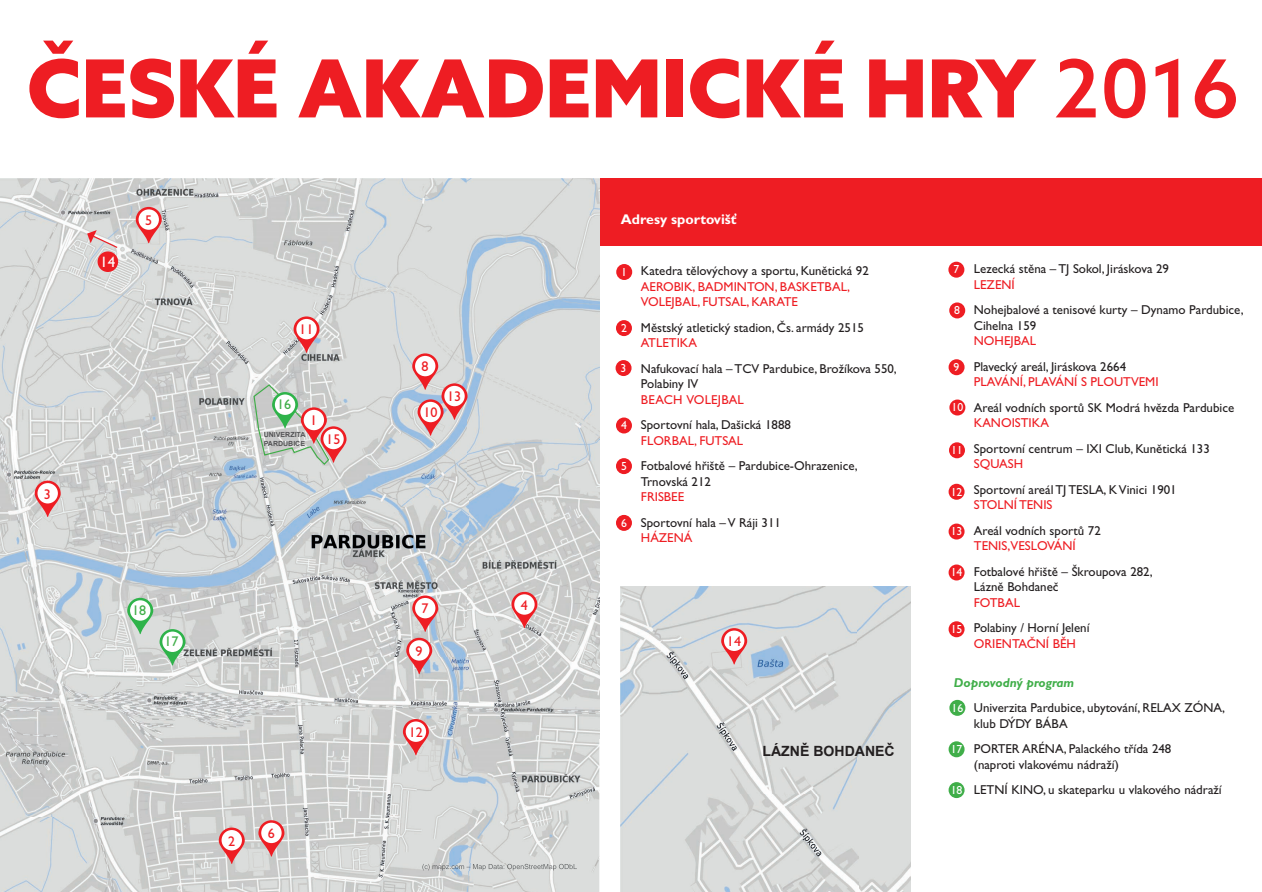
<style>
.page{position:relative;width:1262px;height:892px;background:#fff}
.page>*{position:absolute;margin:0;border:0;box-sizing:border-box;transform-origin:0 0}
.t1{font:900 80.1px "Azo Sans";color:#ee1d23}
.t2{font:15.08px "Gill Sans CE";color:#fff}
.t3{font:14.1px "Gill Sans CE";color:#ee1d23}
.t4{font:700 14.1px "Gill Sans CE";color:#fff}
.t5{font:700 14.1px "Arial";color:#231f20}
.t6{font:14.1px "Gill Sans CE";color:#40ae49}
.t7{font:12.9px/15.5px "Gill Sans CE";color:#231f20}
.t8{font:12.9px/15.5px "Gill Sans CE";color:#ee1d23}
.t9{font:italic 700 12.9px "Gill Sans CE";color:#40ae49}
.t10{font:11.77px "Gill Sans CE";color:#fff}
.t11{font:700 7.05px/8.5px "Arial";color:#535355}
.s1{font-weight:500}
.s2{color:#231f20}
</style>
<div class="page">
<div style="left:599px;top:179px;width:663px;height:67px;background:#ee1d23"></div>
<img style="left:0;top:179px;width:599px;height:713px">
<svg style="left:294px;top:316px;width:26px;height:37px"></svg>
<svg style="left:35px;top:480px;width:26px;height:37px"></svg>
<svg style="left:511px;top:592px;width:26px;height:36px"></svg>
<svg style="left:412px;top:595px;width:26px;height:37px"></svg>
<svg style="left:406px;top:638px;width:26px;height:36px"></svg>
<svg style="left:403px;top:719px;width:26px;height:36px"></svg>
<svg style="left:136px;top:207px;width:26px;height:36px"></svg>
<svg style="left:258px;top:820px;width:26px;height:36px"></svg>
<svg style="left:219px;top:827px;width:26px;height:37px"></svg>
<svg style="left:412px;top:353px;width:55px;height:83px"></svg>
<img style="left:621px;top:586px;width:289px;height:306px">
<svg style="left:721px;top:628px;width:26px;height:36px"></svg>
<img style="left:422px;top:864px;width:155px;height:6px">
<svg style="left:160px;top:629px;width:26px;height:36px"></svg>
<svg style="left:127px;top:598px;width:26px;height:36px"></svg>
<div style="left:616px;top:264px;width:16px;height:16px;background:#ee1d23;border-radius:50%"></div>
<div style="left:616px;top:320px;width:16px;height:16px;background:#ee1d23;border-radius:50%"></div>
<div style="left:615px;top:360px;width:16px;height:16px;background:#ee1d23;border-radius:50%"></div>
<div style="left:616px;top:417px;width:16px;height:16px;background:#ee1d23;border-radius:50%"></div>
<div style="left:616px;top:458px;width:16px;height:16px;background:#ee1d23;border-radius:50%"></div>
<div style="left:616px;top:515px;width:16px;height:16px;background:#ee1d23;border-radius:50%"></div>
<div style="left:948px;top:262px;width:16px;height:16px;background:#ee1d23;border-radius:50%"></div>
<div style="left:949px;top:302px;width:16px;height:16px;background:#ee1d23;border-radius:50%"></div>
<div style="left:948px;top:359px;width:16px;height:16px;background:#ee1d23;border-radius:50%"></div>
<div style="left:949px;top:399px;width:16px;height:16px;background:#ee1d23;border-radius:50%"></div>
<div style="left:949px;top:442px;width:16px;height:16px;background:#ee1d23;border-radius:50%"></div>
<div style="left:948px;top:484px;width:16px;height:16px;background:#ee1d23;border-radius:50%"></div>
<div style="left:948px;top:523px;width:16px;height:16px;background:#ee1d23;border-radius:50%"></div>
<div style="left:948px;top:564px;width:16px;height:16px;background:#ee1d23;border-radius:50%"></div>
<div style="left:98px;top:251px;width:20px;height:21px;background:#ee1d23;border-radius:50%"></div>
<div style="left:948px;top:621px;width:16px;height:16px;background:#ee1d23;border-radius:50%"></div>
<div style="left:949px;top:700px;width:16px;height:16px;background:#40ae49;border-radius:50%"></div>
<div style="left:948px;top:741px;width:16px;height:16px;background:#40ae49;border-radius:50%"></div>
<div style="left:948px;top:782px;width:16px;height:16px;background:#40ae49;border-radius:50%"></div>
<svg style="left:252px;top:383px;width:94px;height:83px"></svg>
<svg style="left:87px;top:230px;width:32px;height:19px"></svg>
<h1 class="t1" style="left:27px;top:35px;width:1215px">ČESKÉ AKADEMICKÉ HRY <span class="s1">2016</span></h1>
<p class="t2" style="left:100px;top:253px;width:17px">14</p>
<p class="t3" style="left:145px;top:212px;width:9px">5</p>
<p class="t3" style="left:44px;top:486px;width:9px">3</p>
<p class="t6" style="left:132px;top:602px;width:16px">18</p>
<p class="t6" style="left:164px;top:633px;width:16px">17</p>
<p class="t3" style="left:299px;top:321px;width:16px">11</p>
<p class="t6" style="left:277px;top:396px;width:16px">16</p>
<p class="t3" style="left:310px;top:412px;width:9px">1</p>
<p class="t11" style="left:264px;top:431px;width:43px">UNIVERZITA<br>PARDUBICE</p>
<p class="t3" style="left:326px;top:431px;width:16px">15</p>
<p class="t3" style="left:228px;top:832px;width:9px">2</p>
<p class="t3" style="left:268px;top:825px;width:9px">6</p>
<p class="t3" style="left:421px;top:358px;width:9px">8</p>
<p class="t3" style="left:423px;top:404px;width:16px">10</p>
<p class="t3" style="left:447px;top:388px;width:16px">13</p>
<p class="t3" style="left:421px;top:600px;width:9px">7</p>
<p class="t3" style="left:415px;top:643px;width:9px">9</p>
<p class="t3" style="left:409px;top:724px;width:16px">12</p>
<p class="t3" style="left:521px;top:597px;width:9px">4</p>
<p class="t4" style="left:621px;top:211px;width:117px">Adresy sportovišť</p>
<p class="t8" style="left:641px;top:263px;width:229px;text-indent:-20px">1) <span class="s2">Katedra tělovýchovy a sportu, Kunětická 92<br></span>AEROBIK, BADMINTON, BASKETBAL,<br>VOLEJBAL, FUTSAL, KARATE</p>
<p class="t7" style="left:641px;top:320px;width:224px">Městský atletický stadion, Čs. armády 2515</p>
<p class="t8" style="left:641px;top:335px;width:58px">ATLETIKA</p>
<p class="t7" style="left:641px;top:361px;width:257px">Nafukovací hala – TCV Pardubice, Brožíkova 550,<br>Polabiny IV</p>
<p class="t8" style="left:641px;top:392px;width:105px">BEACH VOLEJBAL</p>
<p class="t7" style="left:641px;top:417px;width:151px">Sportovní hala, Dašická 1888</p>
<p class="t8" style="left:641px;top:432px;width:104px">FLORBAL, FUTSAL</p>
<p class="t7" style="left:641px;top:458px;width:218px">Fotbalové hřiště – Pardubice-Ohrazenice,<br>Trnovská 212</p>
<p class="t8" style="left:641px;top:489px;width:45px">FRISBEE</p>
<p class="t7" style="left:641px;top:514px;width:142px">Sportovní hala – V Ráji 311</p>
<p class="t8" style="left:641px;top:530px;width:53px">HÁZENÁ</p>
<p class="t10" style="left:621px;top:265px;width:7px">1</p>
<p class="t10" style="left:621px;top:321px;width:7px">2</p>
<p class="t10" style="left:621px;top:361px;width:7px">3</p>
<p class="t10" style="left:621px;top:418px;width:7px">4</p>
<p class="t10" style="left:621px;top:459px;width:7px">5</p>
<p class="t10" style="left:621px;top:516px;width:7px">6</p>
<p class="t3" style="left:727px;top:633px;width:16px">14</p>
<p class="t5" style="left:762px;top:741px;width:134px">LÁZNĚ BOHDANEČ</p>
<p class="t7" style="left:974px;top:261px;width:197px">Lezecká stěna – TJ Sokol, Jiráskova 29</p>
<p class="t8" style="left:974px;top:277px;width:42px">LEZENÍ</p>
<p class="t7" style="left:974px;top:302px;width:271px">Nohejbalové a tenisové kurty – Dynamo Pardubice,<br>Cihelna 159</p>
<p class="t8" style="left:974px;top:333px;width:64px">NOHEJBAL</p>
<p class="t7" style="left:974px;top:359px;width:154px">Plavecký areál, Jiráskova 2664</p>
<p class="t8" style="left:974px;top:374px;width:186px">PLAVÁNÍ, PLAVÁNÍ S PLOUTVEMI</p>
<p class="t7" style="left:974px;top:400px;width:262px">Areál vodních sportů SK Modrá hvězda Pardubice</p>
<p class="t8" style="left:974px;top:415px;width:77px">KANOISTIKA</p>
<p class="t7" style="left:974px;top:441px;width:237px">Sportovní centrum – IXI Club, Kunětická 133</p>
<p class="t8" style="left:974px;top:456px;width:51px">SQUASH</p>
<p class="t7" style="left:974px;top:482px;width:204px">Sportovní areál TJ TESLA, K Vinici 1901</p>
<p class="t8" style="left:974px;top:497px;width:80px">STOLNÍ TENIS</p>
<p class="t7" style="left:974px;top:523px;width:128px">Areál vodních sportů 72</p>
<p class="t8" style="left:974px;top:538px;width:104px">TENIS,VESLOVÁNÍ</p>
<p class="t7" style="left:974px;top:563px;width:180px">Fotbalové hřiště – Škroupova 282,<br>Lázně Bohdaneč</p>
<p class="t8" style="left:974px;top:594px;width:48px">FOTBAL</p>
<p class="t7" style="left:974px;top:620px;width:117px">Polabiny / Horní Jelení</p>
<p class="t8" style="left:974px;top:635px;width:104px">ORIENTAČNÍ BĚH</p>
<p class="t9" style="left:954px;top:675px;width:122px">Doprovodný program</p>
<p class="t7" style="left:974px;top:700px;width:253px">Univerzita Pardubice, ubytování, RELAX ZÓNA, klub DÝDY BÁBA</p>
<p class="t7" style="left:974px;top:741px;width:199px">PORTER ARÉNA, Palackého třída 248 (naproti vlakovému nádraží)</p>
<p class="t7" style="left:974px;top:782px;width:249px">LETNÍ KINO, u skateparku u vlakového nádraží</p>
<p class="t10" style="left:953px;top:263px;width:7px">7</p>
<p class="t10" style="left:954px;top:303px;width:7px">8</p>
<p class="t10" style="left:953px;top:360px;width:7px">9</p>
<p class="t10" style="left:951px;top:400px;width:13px">10</p>
<p class="t10" style="left:951px;top:443px;width:13px">11</p>
<p class="t10" style="left:951px;top:485px;width:13px">12</p>
<p class="t10" style="left:951px;top:524px;width:13px">13</p>
<p class="t10" style="left:951px;top:565px;width:13px">14</p>
<p class="t10" style="left:951px;top:622px;width:13px">15</p>
<p class="t10" style="left:951px;top:701px;width:13px">16</p>
<p class="t10" style="left:951px;top:742px;width:13px">17</p>
<p class="t10" style="left:951px;top:783px;width:13px">18</p>
</div>
